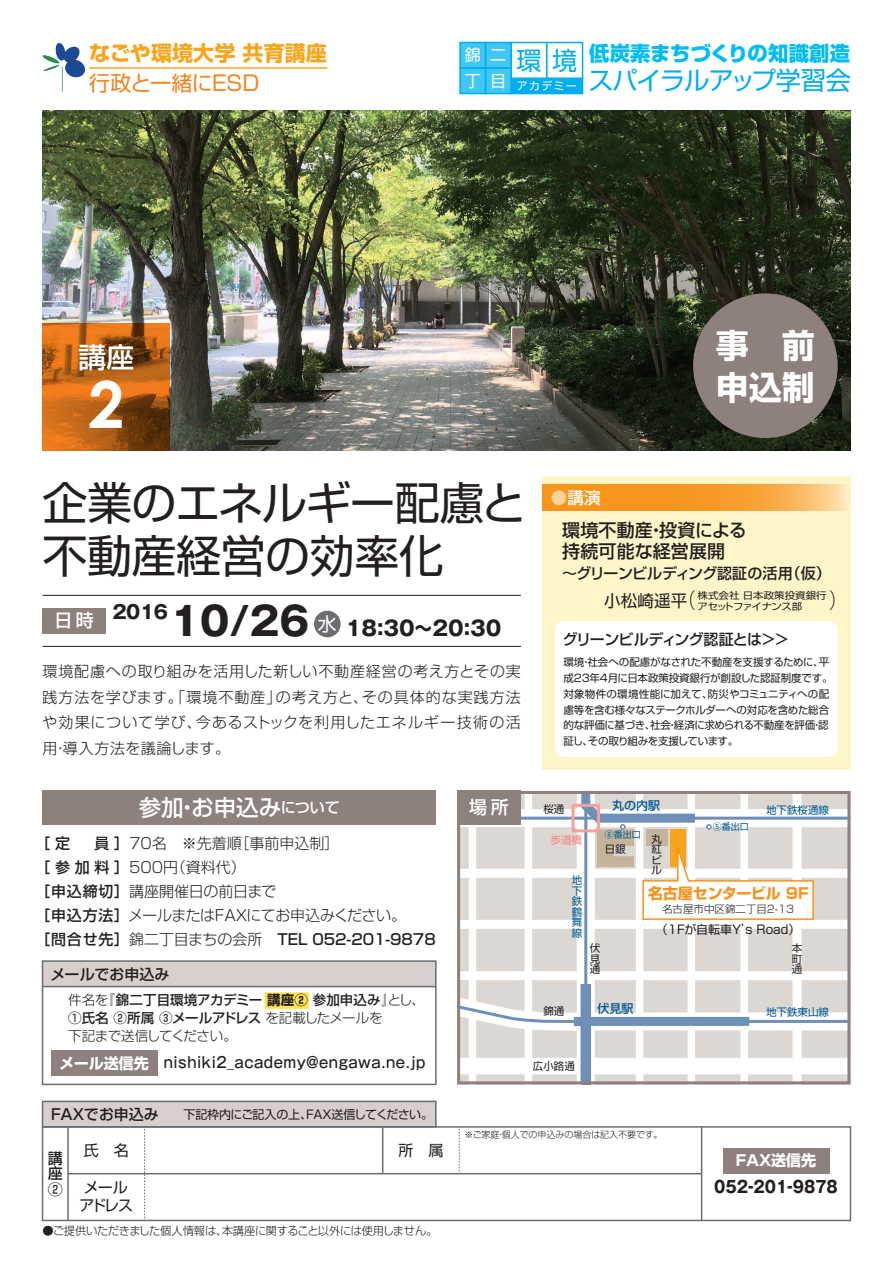
<style>
.page{position:relative;width:893px;height:1263px;background:#fff}
.page>*{position:absolute;margin:0;border:0;box-sizing:border-box;transform-origin:0 0}
.t1{font:700 64.65px "Century Gothic";color:#fff}
.t2{font:45px/52.5px "Shin Go Pro";letter-spacing:-.01em;color:#231f20}
.t3{font:700 39.3px "Gothic MB101 Pro";color:#231f20}
.t4{font:700 33px/42px "Shin Go Pro";color:#fff}
.t5{font:500 28.05px "Shin Go Pro";color:#fff}
.t6{font:25.2px "Shin Go Pro";letter-spacing:-.04em;color:#00aeef}
.t7{font:500 22.5px "Shin Go Pro";color:#fff}
.t8{font:700 21px "Shin Go Pro";letter-spacing:.005em;color:#f9a51b}
.t9{font:21px "Shin Go Pro";letter-spacing:-.01em;color:#f58220}
.t10{font:300 20.7px "Shin Go Pro";color:#231f20;scale:.8 1}
.t11{font:700 20.7px "Gothic MB101 Pro";color:#231f20}
.t12{font:800 20.25px "Shin Go Pro";letter-spacing:.015em;color:#01bdf2}
.t13{font:500 18px/21px "Shin Go Pro";letter-spacing:.01em;color:#231f20}
.t14{font:500 18px "Shin Go Pro";color:#fff}
.t15{font:700 16.5px "Gothic MB101 Pro";color:#231f20;scale:.9 1}
.t16{font:500 16.5px "Shin Go Pro";color:#fff}
.t17{font:16.2px "Shin Go Pro";color:#fff}
.t18{font:300 15px/24px "Shin Go Pro";color:#231f20;text-align:justify}
.t19{font:500 15px/15.1px "Shin Go Pro";letter-spacing:-.015em;color:#231f20;text-align:justify}
.t20{font:500 15px "Gothic MB101 Pro";letter-spacing:.04em;color:#231f20;scale:.9 1}
.t21{font:500 15px "Shin Go Pro";letter-spacing:-.05em;color:#231f20}
.t22{font:15px/18px "Shin Go Pro";letter-spacing:-.07em;color:#231f20}
.t23{font:700 15px "Shin Go Pro";letter-spacing:-.02em;color:#f7931d}
.t24{font:700 15px "Shin Go Pro";color:#fff}
.t25{font:300 13.5px/18px "Shin Go Pro";letter-spacing:-.035em;color:#231f20}
.t26{font:12px "Shin Go Pro";letter-spacing:-.01em;color:#231f20}
.t27{font:500 12px "Shin Go Pro";color:#015a92}
.t28{font:300 11.25px "Shin Go Pro";letter-spacing:-.035em;color:#231f20}
.t29{font:10.8px "Shin Go Pro";letter-spacing:.14em;color:#fff}
.t30{font:10.5px/15.8px "Shin Go Pro";letter-spacing:-.02em;color:#231f20;text-align:justify}
.t31{font:10.5px/10.5px "Shin Go Pro";color:#015a92;text-align:justify}
.t32{font:300 10.5px "Shin Go Pro";color:#231f20}
.t33{font:10.5px "Shin Go Pro";color:#f38480}
.t34{font:9.45px/11.2px "Shin Go Pro";letter-spacing:-.02em;color:#231f20;scale:1.11 1}
.t35{font:300 9px "Shin Go Pro";color:#231f20}
.t36{font:9px "Shin Go Pro";color:#015a92}
.s1{font-size:25.2px;color:#00aeef}
.s2{font-family:"Shin Go Pro";font-weight:400;font-size:18.75px;color:#fff}
.s3{color:#fed396}
.s4{font-weight:400;font-size:16.5px}
.s5{font-size:15px}
.s6{font-weight:500}
.s7{font-weight:700}
.s8{font-family:"Shin Go Pro";font-weight:700;color:#fff}
.s9{font-size:10.5px;color:#231f20}
</style>
<div class="page">
<img style="left:383px;top:111px;width:467px;height:340px">
<div style="left:542px;top:476px;width:308px;height:294px;background:#fef5c9"></div>
<img style="left:43px;top:111px;width:340px;height:340px">
<div style="left:555px;top:621px;width:283px;height:136px;background:#fff;border-radius:9px"></div>
<div style="left:43px;top:791px;width:393px;height:34px;background:#8e807c"></div>
<div style="left:43px;top:961px;width:393px;height:25px;background:#d6cfcc"></div>
<div style="left:43px;top:1101px;width:393px;height:26px;background:#d6cfcc"></div>
<svg style="left:457px;top:791px;width:393px;height:293px;fill:#ddd7d4"></svg>
<div style="left:693px;top:293px;width:145px;height:145px;background:#8e807c;border-radius:50%"></div>
<div style="left:51px;top:1050px;width:106px;height:26px;background:#8e807c"></div>
<div style="left:43px;top:608px;width:63px;height:26px;background:#8e807c"></div>
<div style="left:723px;top:1148px;width:106px;height:26px;background:#8e807c"></div>
<hr style="left:89px;top:67px;width:238px;height:2px;background:#f9a51b">
<div style="left:314px;top:611px;width:27px;height:26px;background:#6c6d70;border-radius:50%"></div>
<div style="left:459px;top:42px;width:27px;height:27px;background:#40c7f4;border:2px solid #00aeef"></div>
<div style="left:510px;top:77px;width:73px;height:17px;background:#00aeef"></div>
<div style="left:510px;top:42px;width:38px;height:37px;background:#fff;border:2px solid #00aeef"></div>
<div style="left:546px;top:42px;width:37px;height:37px;background:#fff;border:2px solid #00aeef"></div>
<div style="left:485px;top:42px;width:27px;height:27px;background:#40c7f4;border:2px solid #00aeef"></div>
<div style="left:459px;top:67px;width:27px;height:27px;background:#40c7f4;border:2px solid #00aeef"></div>
<div style="left:485px;top:67px;width:27px;height:27px;background:#40c7f4;border:2px solid #00aeef"></div>
<svg style="left:578px;top:58px;width:6px;height:37px"></svg>
<svg style="left:542px;top:485px;width:304px;height:25px;background:#f8a237"></svg>
<hr style="left:43px;top:646px;width:478px;height:1px;background:#231f20">
<hr style="left:43px;top:595px;width:478px;height:1px;background:#231f20">
<img style="left:55px;top:43px;width:30px;height:34px">
<svg style="left:43px;top:323px;width:127px;height:128px;background:#b05d16"></svg>
<div style="left:42px;top:1126px;width:809px;height:95px;border:2px solid #6c6d70"></div>
<hr style="left:67px;top:1127px;width:2px;height:93px;background:#6c6d70">
<svg style="left:144px;top:1128px;width:1px;height:93px"></svg>
<svg style="left:459px;top:1127px;width:1px;height:46px"></svg>
<hr style="left:68px;top:1173px;width:634px;height:1px;background:#6c6d70">
<hr style="left:382px;top:1127px;width:1px;height:47px;background:#6c6d70">
<hr style="left:701px;top:1127px;width:1px;height:93px;background:#6c6d70">
<div style="left:42px;top:960px;width:395px;height:125px;border:2px solid #6c6d70"></div>
<hr style="left:43px;top:986px;width:393px;height:1px;background:#6c6d70">
<div style="left:42px;top:1101px;width:395px;height:27px;border:2px solid #6c6d70"></div>
<div style="left:265px;top:992px;width:44px;height:17px;background:#ffe34f"></div>
<h3 class="t8" style="left:89px;top:36px;width:239px">なごや環境大学 共育講座</h3>
<h3 class="t9" style="left:89px;top:66px;width:172px">行政と一緒にESD</h3>
<h3 class="t5" style="left:78px;top:334px;width:58px">講座</h3>
<h1 class="t1" style="left:88px;top:355px;width:38px">2</h1>
<p class="t17" style="left:465px;top:42px;width:114px">錦二<span class="s1">環境</span></p>
<p class="t29" style="left:465px;top:77px;width:114px"><sup>丁目</sup> アカデミー</p>
<h3 class="t12" style="left:589px;top:37px;width:262px">低炭素まちづくりの知識創造</h3>
<h3 class="t6" style="left:588px;top:60px;width:264px">スパイラルアップ学習会</h3>
<h3 class="t4" style="left:716px;top:320px;width:101px">事　前申込制</h3>
<h2 class="t2" style="left:43px;top:471px;width:486px">企業のエネルギー配慮と不動産経営の効率化</h2>
<p class="t14" style="left:55px;top:606px;width:41px">日時</p>
<h3 class="t3" style="left:112px;top:588px;width:226px"><sup>2016</sup>10/26 <span class="s2">水</span></h3>
<h3 class="t11" style="left:346px;top:611px;width:157px">18:30～20:30</h3>
<p class="t18" style="left:42px;top:657px;width:480px;line-height:25.5px">環境配慮への取り組みを活用した新しい不動産経営の考え方とその実践方法を学びます。「環境不動産」の考え方と、その具体的な実践方法や効果について学び、今あるストックを利用したエネルギー技術の活用・導入方法を議論します。</p>
<p class="t16" style="left:551px;top:484px;width:51px"><span class="s3">●</span>講演</p>
<p class="t13" style="left:562px;top:518px;width:186px">環境不動産・投資による持続可能な経営展開</p>
<p class="t19" style="left:562px;top:564px;width:270px">～グリーンビルディング認証の活用（仮）</p>
<h3 class="t10" style="left:604px;top:583px;width:303px"><span class="s4">小松崎遥平</span>（　　　　　　　　）</h3>
<p class="t34" style="left:697px;top:588px;width:118px">株式会社 日本政策投資銀行アセットファイナンス部</p>
<p class="t21" style="left:563px;top:627px;width:228px">グリーンビルディング認証とは＞＞</p>
<p class="t30" style="left:563px;top:653px;width:271px;text-align:left">環境・社会への配慮がなされた不動産を支援するために、平成23年4月に日本政策投資銀行が創設した認証制度です。対象物件の環境性能に加えて、防災やコミュニティへの配慮等を含む様々なステークホルダーへの対応を含めた総合的な評価に基づき、社会・経済に求められる不動産を評価・認証し、その取り組みを支援しています。</p>
<h3 class="t7" style="left:139px;top:789px;width:203px">参加・お申込み<span class="s5">について</span></h3>
<p class="t14" style="left:469px;top:792px;width:41px">場所</p>
<p class="t18" style="left:35px;top:830px;width:402px;text-align:left"><span class="s6">［定　員］</span>70名　※先着順［事前申込制］<br><span class="s6">［参加料］</span>500円（資料代）<br><span class="s6">［申込締切］</span>講座開催日の前日まで<br><span class="s6">［申込方法］</span>メールまたはFAXにてお申込みください。<br><span class="s6">［問合せ先］</span>錦二丁目まちの会所　<span class="s6">TEL 052-201-9878</span></p>
<p class="t19" style="left:50px;top:964px;width:120px">メールでお申込み</p>
<p class="t25" style="left:68px;top:989px;width:358px">件名を『<span class="s6">錦二丁目環境アカデミー</span> <span class="s7">講座②</span> <span class="s6">参加申込み</span>』とし、<br><span class="s6">①氏名 ②所属 ③メールアドレス</span> を記載したメールを<br>下記まで送信してください。</p>
<p class="t20" style="left:59px;top:1050px;width:408px"><span class="s8">メール送信先</span> nishiki2_academy@engawa.ne.jp</p>
<p class="t19" style="left:51px;top:1105px;width:109px">FAXでお申込み</p>
<p class="t26" style="left:184px;top:1104px;width:251px">下記枠内にご記入の上、FAX送信してください。</p>
<p class="t27" style="left:612px;top:796px;width:49px">丸の内駅</p>
<p class="t30" style="left:543px;top:800px;width:22px">桜通</p>
<p class="t31" style="left:766px;top:803px;width:64px">地下鉄桜通線</p>
<p class="t33" style="left:551px;top:831px;width:33px">歩道橋</p>
<p class="t36" style="left:713px;top:819px;width:37px">⑤番出口</p>
<p class="t36" style="left:605px;top:827px;width:58px">⑥番出口 <span class="s9">丸</span></p>
<p class="t30" style="left:651px;top:843px;width:12px;line-height:10.2px">紅ビル</p>
<p class="t23" style="left:648px;top:882px;width:162px">名古屋センタービル 9F</p>
<p class="t26" style="left:656px;top:919px;width:146px">（1Fが自転車Y’s Road）</p>
<p class="t30" style="left:605px;top:840px;width:22px">日銀</p>
<p class="t31" style="left:572px;top:874px;width:12px">地下鉄鶴舞線</p>
<p class="t32" style="left:662px;top:901px;width:134px">名古屋市中区錦二丁目2-13</p>
<p class="t30" style="left:543px;top:1002px;width:22px">錦通</p>
<p class="t30" style="left:590px;top:941px;width:12px;line-height:10.5px">伏見通</p>
<p class="t30" style="left:792px;top:941px;width:12px;line-height:10.5px">本町通</p>
<p class="t27" style="left:597px;top:998px;width:37px">伏見駅</p>
<p class="t31" style="left:766px;top:1006px;width:64px">地下鉄東山線</p>
<p class="t30" style="left:533px;top:1057px;width:43px">広小路通</p>
<p class="t19" style="left:48px;top:1149px;width:16px">講座②</p>
<p class="t22" style="left:84px;top:1139px;width:46px">氏　名</p>
<p class="t22" style="left:80px;top:1176px;width:55px">メールアドレス</p>
<p class="t22" style="left:398px;top:1139px;width:46px">所　属</p>
<p class="t28" style="left:43px;top:1221px;width:396px">●ご提供いただきました個人情報は、本講座に関すること以外には使用しません。</p>
<p class="t35" style="left:464px;top:1127px;width:200px">※ご家庭・個人での申込みの場合は記入不要です。</p>
<p class="t24" style="left:736px;top:1149px;width:82px">FAX送信先</p>
<p class="t15" style="left:714px;top:1173px;width:139px">052-201-9878</p>
</div>
